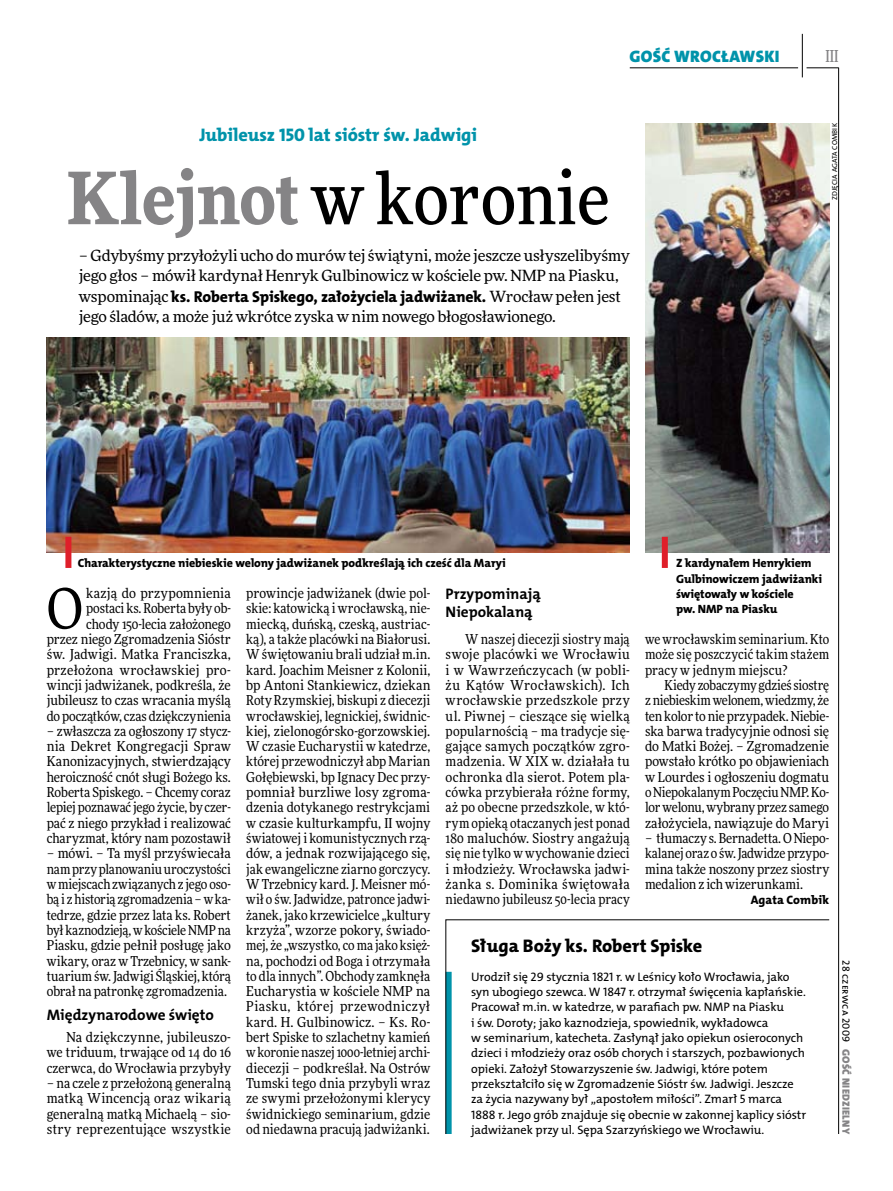
<style>
.page{position:relative;width:893px;height:1191px;background:#fff}
.page>*{position:absolute;margin:0;border:0;box-sizing:border-box;transform-origin:0 0}
.t1{font:500 72px "Freeday Narrow";color:#000}
.t2{font:55.95px "Freeday Narrow News";color:#000}
.t3{font:18.3px "The Mix HP8 Ex Bld";letter-spacing:-.005em;color:#0093aa}
.t4{font:18.3px "The Mix HP8 Ex Bld";color:#000}
.t5{font:16.65px "The Mix HP9 Blk";letter-spacing:.02em;color:#0093aa}
.t6{font:500 16.5px "Freeday Narrow";color:#858486;scale:.9 1}
.t7{font:15.75px "The Mix HP8 Ex Bld";letter-spacing:-.01em;color:#000}
.t8{font:15.45px/20.4px "Freeday News";letter-spacing:-.015em;color:#000}
.t9{font:15.3px/17.7px "The Mix HP7 Bld";color:#000}
.t10{font:13.65px/15.3px "Freeday Narrow News";color:#000;text-align:justify}
.t11{font:12.3px/15.3px "The Mix HP5 Plain";letter-spacing:-.005em;color:#000}
.t12{font:12.3px "The Mix HP8 Ex Bld";letter-spacing:.005em;color:#000}
.t13{font:12px/15.3px "The Mix HP8 Ex Bld";letter-spacing:-.005em;color:#000}
.t14{font:10.5px "The Mix HP9 Blk";letter-spacing:.025em;color:#858486}
.t15{font:10.5px "The Mix HP5 Plain";letter-spacing:.015em;color:#000}
.t16{font:7.2px "The Mix HP5 Plain";letter-spacing:.01em;color:#000}
.s1{font-weight:900;color:#858486}
.s2{font-family:"Freeday News";font-size:15.45px}
</style>
<div class="page">
<hr style="left:806px;top:68px;width:33px;height:1px;background:#000">
<hr style="left:630px;top:68px;width:168px;height:1px;background:#000">
<hr style="left:838px;top:68px;width:1px;height:1066px;background:#000">
<hr style="left:802px;top:34px;width:1px;height:43px;background:#000">
<svg style="left:445px;top:919px;width:385px;height:215px"></svg>
<img style="left:645px;top:123px;width:184px;height:429px">
<img style="left:47px;top:338px;width:583px;height:214px">
<div style="left:662px;top:537px;width:6px;height:31px;background:#df1f2a"></div>
<div style="left:65px;top:537px;width:6px;height:31px;background:#df1f2a"></div>
<p class="t5" style="left:629px;top:46px;width:152px">GOŚĆ WROCŁAWSKI</p>
<p class="t6" style="left:825px;top:46px;width:16px">III</p>
<h3 class="t3" style="left:199px;top:123px;width:279px">Jubileusz 150 lat sióstr św. Jadwigi</h3>
<h1 class="t1" style="left:67px;top:154px;width:544px"><span class="s1">Klejnot</span> w koronie</h1>
<p class="t16" style="left:830px;top:200px;width:78px;rotate:-90deg">zdjęcia Agata Combik</p>
<p class="t8" style="left:79px;top:245px;width:552px">– Gdybyśmy przyłożyli ucho do murów tej świątyni, może jeszcze usłyszelibyśmy jego głos – mówił kardynał Henryk Gulbinowicz w kościele pw. NMP na Piasku,</p>
<p class="t7" style="left:79px;top:286px;width:544px"><span class="s2">wspominając</span> ks. Roberta Spiskego, założyciela jadwiżanek. <span class="s2">Wrocław pełen jest</span></p>
<p class="t8" style="left:79px;top:306px;width:479px">jego śladów, a może już wkrótce zyska w nim nowego błogosławionego.</p>
<p class="t13" style="left:78px;top:556px;width:429px">Charakterystyczne niebieskie welony jadwiżanek podkreślają ich cześć dla Maryi</p>
<p class="t13" style="left:676px;top:556px;width:147px">Z kardynałem Henrykiem<br>Gulbinowiczem jadwiżanki świętowały w kościele<br>pw. NMP na Piasku</p>
<p class="t10" style="left:47px;top:585px;width:186px;text-align:right">kazją do przypomnienia postaci ks. Roberta były ob-<br>chody 150-lecia założonego<br>przez niego Zgromadzenia Sióstr św. Jadwigi. Matka Franciszka, przełożona wrocławskiej pro&shy;wincji jadwiżanek, podkreśla, że jubileusz to czas wracania myślą do początków, czas dziękczynienia</p>
<p class="t10" style="left:47px;top:723px;width:186px">– zwłaszcza za ogłoszony 17 stycz&shy;nia Dekret Kongregacji Spraw Kanonizacyjnych, stwierdzający heroiczność cnót sługi Bożego ks.<br>Roberta Spiskego. – Chcemy coraz lepiej poznawać jego życie, by czer&shy;pać z niego przykład i realizować charyzmat, który nam pozostawił</p>
<p class="t10" style="left:47px;top:845px;width:186px">– mówi. – Ta myśl przyświecała nam przy planowaniu uroczystości wmiejscach związanych z jego oso&shy;bą i z historią zgromadzenia – wka&shy;tedrze, gdzie przez lata ks. Robert był kaznodzieją, wkościele NMP na Piasku, gdzie pełnił posługę jako wikary, oraz w Trzebnicy, w sank&shy;tuarium św. Jadwigi Śląskiej, którą obrał na patronkę zgromadzenia.</p>
<p class="t9" style="left:47px;top:1006px;width:169px">Międzynarodowe święto</p>
<p class="t10" style="left:47px;top:1029px;width:186px;text-indent:20px">Na dziękczynne, jubileuszo&shy;we triduum, trwające od 14 do 16 czerwca, do Wrocławia przybyły</p>
<p class="t10" style="left:47px;top:1075px;width:186px">– na czele z przełożoną generalną matką Wincencją oraz wikarią generalną matką Michaelą – sio&shy;stry reprezentujące wszystkie</p>
<p class="t10" style="left:246px;top:585px;width:186px">prowincje jadwiżanek (dwie pol&shy;skie: katowicką i wrocławską, nie&shy;miecką, duńską, czeską, austriac&shy;ką), a także placówki na Białorusi.<br>W świętowaniu brali udział m.in. kard. Joachim Meisner z Kolonii, bp Antoni Stankiewicz, dziekan Roty Rzymskiej, biskupi z diecezji wrocławskiej, legnickiej, świdnic&shy;kiej, zielonogórsko-gorzowskiej.<br>W czasie Eucharystii w katedrze, której przewodniczył abp Marian Gołębiewski, bp Ignacy Dec przy&shy;pomniał burzliwe losy zgroma&shy;dzenia dotykanego restrykcjami w czasie kulturkampfu, II wojny światowej i komunistycznych rzą&shy;dów, a jednak rozwijającego się, jak ewangeliczne ziarno gorczycy.<br>W Trzebnicy kard. J. Meisner mó&shy;wił o św. Jadwidze, patronce jadwi&shy;żanek, jako krzewicielce „kultury krzyża”, wzorze pokory, świado&shy;mej, że „wszystko, co ma jako księż&shy;na, pochodzi od Boga i otrzymała to dla innych”. Obchody zamknęła Eucharystia w kościele NMP na Piasku, której przewodniczył kard. H. Gulbinowicz. – Ks. Ro&shy;bert Spiske to szlachetny kamień w koronie naszej 1000-letniej archi&shy;diecezji – podkreślał. Na Ostrów Tumski tego dnia przybyli wraz ze swymi przełożonymi klerycy świdnickiego seminarium, gdzie od niedawna pracują jadwiżanki.</p>
<p class="t9" style="left:446px;top:585px;width:97px">Przypominają<br>Niepokalaną</p>
<h2 class="t2" style="left:47px;top:574px;width:38px">O</h2>
<p class="t10" style="left:446px;top:631px;width:186px;text-indent:20px">W naszej diecezji siostry mają swoje placówki we Wrocławiu i w Wawrzeńczycach (w pobli&shy;żu Kątów Wrocławskich). Ich wrocławskie przedszkole przy ul. Piwnej – cieszące się wielką popularnością – ma tradycje się&shy;gające samych początków zgro&shy;madzenia. W XIX w. działała tu ochronka dla sierot. Potem pla&shy;cówka przybierała różne formy, aż po obecne przedszkole, w któ&shy;rym opieką otaczanych jest ponad 180 maluchów. Siostry angażują się nie tylko w wychowanie dzieci i młodzieży. Wrocławska jadwi&shy;żanka s. Dominika świętowała niedawno jubileusz 50-lecia pracy</p>
<p class="t10" style="left:645px;top:631px;width:186px">we wrocławskim seminarium. Kto może się poszczycić takim stażem pracy w jednym miejscu?</p>
<p class="t10" style="left:645px;top:677px;width:186px;text-indent:20px">Kiedy zobaczymy gdzieś siostrę zniebieskim welonem, wiedzmy, że ten kolor to nie przypadek. Niebie&shy;ska barwa tradycyjnie odnosi się do Matki Bożej. – Zgromadzenie powstało krótko po objawieniach w Lourdes i ogłoszeniu dogmatu oNiepokalanym Poczęciu NMP. Ko&shy;lor welonu, wybrany przez samego założyciela, nawiązuje do Maryi</p>
<p class="t10" style="left:645px;top:830px;width:186px">– tłumaczy s. Bernadetta. ONiepo&shy;kalanej oraz o św. Jadwidze przypo&shy;mina także noszony przez siostry medalion z ich wizerunkami.</p>
<p class="t12" style="left:751px;top:892px;width:80px">Agata Combik</p>
<h3 class="t4" style="left:471px;top:934px;width:233px">Sługa Boży ks. Robert Spiske</h3>
<p class="t11" style="left:471px;top:969px;width:336px">U rodził się 29 stycznia 1821 r. w Leśnicy koło Wrocławia, jako syn ubogiego szewca. W 1847 r. otrzymał święcenia kapłańskie.<br>Pracował m.in. w katedrze, w parafiach pw. N MP na Piasku<br>i św. Doroty; jako kaznodzieja, spowiednik, wykładowca<br>w seminarium, katecheta. Zasłynął jako opiekun osieroconych dzieci i młodzieży oraz osób chorych i starszych, pozbawionych opieki. Założył Stowarzyszenie św. Jadwigi, które potem przekształciło się w Zgromadzenie Sióstr św. Jadwigi. Jeszcze za życia nazywany był „apostołem miłości”. Zmarł 5 marca 1888 r. Jego grób znajduje się obecnie w zakonnej kaplicy sióstr jadwiżanek przy ul. Sępa Szarzyńskiego we Wrocławiu.</p>
<p class="t15" style="left:853px;top:960px;width:83px;rotate:90deg">28 czerwca 2009</p>
<p class="t14" style="left:853px;top:1049px;width:86px;rotate:90deg">GOŚĆ NIEDZIELNY</p>
</div>
